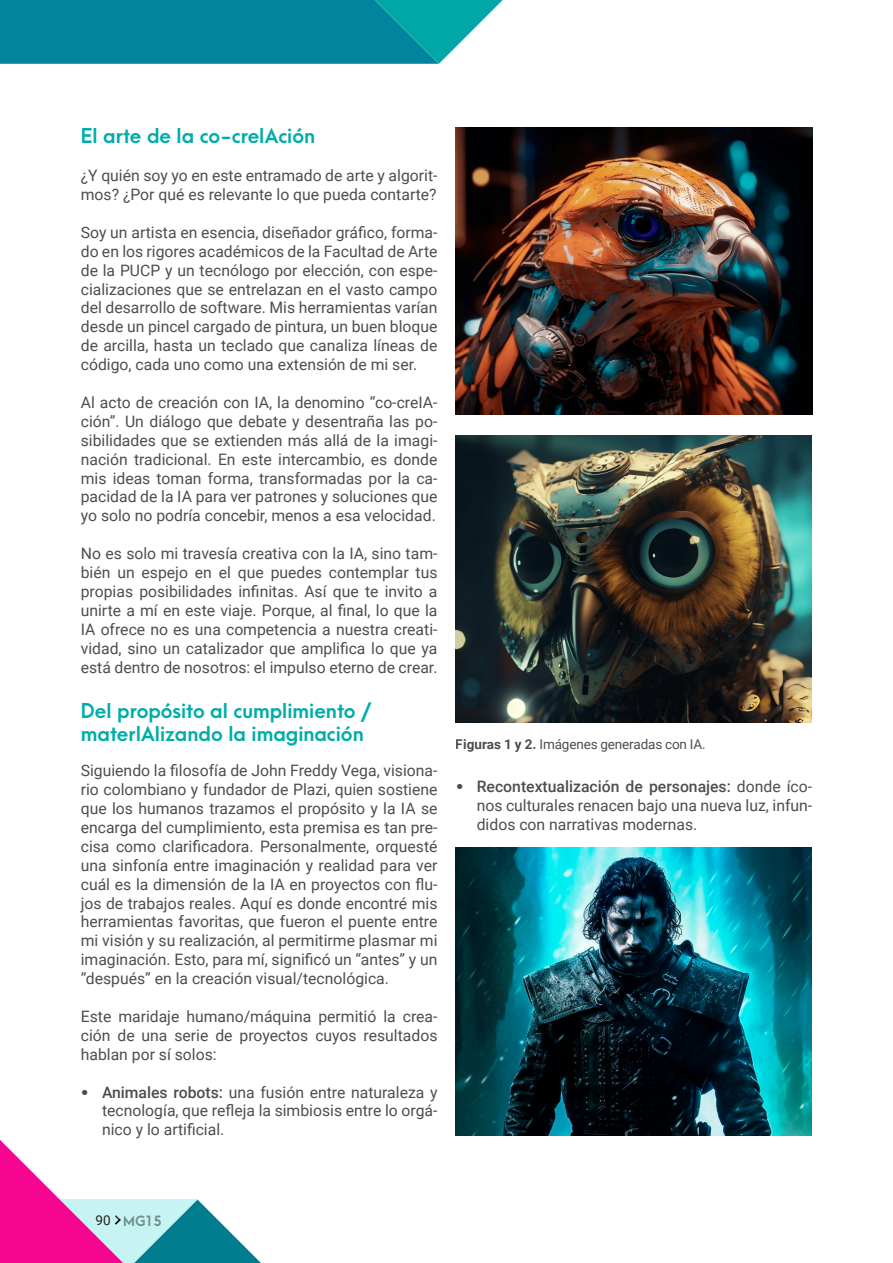
<style>
.page{position:relative;width:893px;height:1263px;background:#fff}
.page>*{position:absolute;margin:0;border:0;box-sizing:border-box;transform-origin:0 0}
.t1{font:700 19.5px "Arca Majora 3";color:#00ada8}
.t2{font:15.75px/18.9px "Roboto";color:#231f20;text-align:justify}
.t3{font:13.5px "Roboto";letter-spacing:-.01em;color:#231f20}
.t4{font:700 13.5px "Arca Majora 3";color:#6d8e8b}
.s1{font-family:"Code Pro"}
.s2{font-weight:500}
.s3{font-weight:700}
.s4{font-family:"Roboto";font-weight:400;color:#231f20}
</style>
<div class="page">
<svg style="left:0;top:0;width:503px;height:64px;background:#1191a5"></svg>
<img style="left:455px;top:128px;width:357px;height:287px">
<img style="left:455px;top:848px;width:357px;height:287px">
<img style="left:456px;top:435px;width:356px;height:287px">
<svg style="left:0;top:1140px;width:261px;height:123px"></svg>
<p class="t1" style="left:81px;top:118px;width:236px">El arte de la co-creIAción</p>
<p class="t2" style="left:81px;top:165px;width:358px">¿Y quién soy yo en este entramado de arte y algorit&shy;mos? ¿Por qué es relevante lo que pueda contarte?</p>
<p class="t2" style="left:81px;top:222px;width:358px">Soy un artista en esencia, diseñador gráfico, forma&shy;do en los rigores académicos de la Facultad de Arte de la PUCP y un tecnólogo por elección, con espe&shy;cializaciones que se entrelazan en el vasto campo del desarrollo de software. Mis herramientas varían desde un pincel cargado de pintura, un buen bloque de arcilla, hasta un teclado que canaliza líneas de código, cada uno como una extensión de mi ser.</p>
<p class="t2" style="left:81px;top:392px;width:358px">Al acto de creación con IA, la denomino “co-creIA&shy;ción”. Un diálogo que debate y desentraña las po&shy;sibilidades que se extienden más allá de la imagi&shy;nación tradicional. En este intercambio, es donde mis ideas toman forma, transformadas por la ca&shy;pacidad de la IA para ver patrones y soluciones que yo solo no podría concebir, menos a esa velocidad.</p>
<p class="t2" style="left:81px;top:543px;width:358px">No es solo mi travesía creativa con la IA, sino tam&shy;bién un espejo en el que puedes contemplar tus propias posibilidades infinitas. Así que te invito a unirte a mí en este viaje. Porque, al final, lo que la IA ofrece no es una competencia a nuestra creati&shy;vidad, sino un catalizador que amplifica lo que ya está dentro de nosotros: el impulso eterno de crear.</p>
<p class="t1" style="left:81px;top:693px;width:292px">Del propósito al cumplimiento /</p>
<p class="t1" style="left:81px;top:716px;width:284px">materIAlizando la imaginación</p>
<p class="t2" style="left:81px;top:761px;width:358px">Siguiendo la filosofía de John Freddy Vega, visiona&shy;rio colombiano y fundador de Plazi, quien sostiene que los humanos trazamos el propósito y la IA se encarga del cumplimiento, esta premisa es tan pre&shy;cisa como clarificadora. Personalmente, orquesté una sinfonía entre imaginación y realidad para ver cuál es la dimensión de la IA en proyectos con flu&shy;jos de trabajos reales. Aquí es donde encontré mis herramientas favoritas, que fueron el puente entre mi visión y su realización, al permitirme plasmar mi imaginación. Esto, para mí, significó un “antes” y un “después” en la creación visual/tecnológica.</p>
<p class="t2" style="left:81px;top:1006px;width:358px">Este maridaje humano/máquina permitió la crea&shy;ción de una serie de proyectos cuyos resultados hablan por sí solos:</p>
<p class="t2" style="left:102px;top:1082px;width:337px;text-indent:-21px"><span class="s1">∞</span> <span class="s2">Animales robots:</span> una fusión entre naturaleza y tecnología, que refleja la simbiosis entre lo orgá&shy;nico y lo artificial.</p>
<p class="t3" style="left:456px;top:734px;width:251px"><span class="s3">Figuras 1 y 2.</span> Imágenes generadas con IA.</p>
<p class="t2" style="left:477px;top:777px;width:337px;text-indent:-21px"><span class="s1">∞</span> <span class="s2">Recontextualización de personajes:</span> donde íco&shy;nos culturales renacen bajo una nueva luz, infun&shy;didos con narrativas modernas.</p>
<p class="t4" style="left:95px;top:1208px;width:68px"><span class="s4">90</span> MG15</p>
</div>
